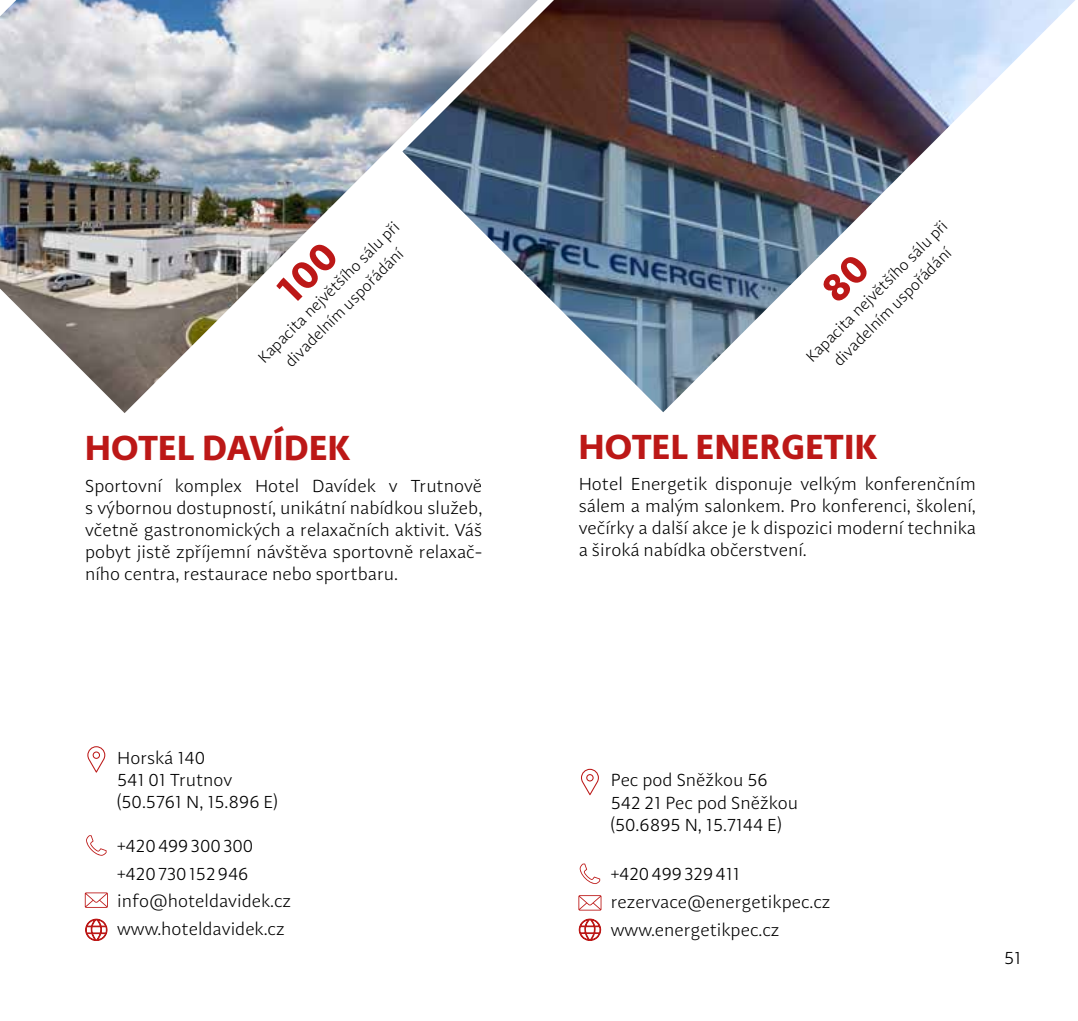
<style>
.page{position:relative;width:1078px;height:1021px;background:#fff}
.page>*{position:absolute;margin:0;border:0;box-sizing:border-box;transform-origin:0 0}
.t1{font:700 36px "Adagio Sans";letter-spacing:.01em;color:#bc1817}
.t2{font:300 18px/22px "Adagio Sans";color:#000}
.t3{font:300 16px/22px "Adagio Sans";color:#000;text-align:center}
</style>
<div class="page">
<svg style="left:86px;top:835px;width:20px;height:20px"></svg>
<svg style="left:85px;top:892px;width:23px;height:15px"></svg>
<svg style="left:87px;top:746px;width:18px;height:26px"></svg>
<svg style="left:85px;top:918px;width:22px;height:22px"></svg>
<img style="left:0;top:0;width:402px;height:413px">
<img style="left:402px;top:0;width:673px;height:412px">
<svg style="left:579px;top:863px;width:21px;height:21px"></svg>
<svg style="left:578px;top:895px;width:23px;height:15px"></svg>
<svg style="left:581px;top:768px;width:17px;height:27px"></svg>
<svg style="left:579px;top:918px;width:21px;height:22px"></svg>
<svg style="left:275px;top:240px;width:64px;height:64px"></svg>
<svg style="left:819px;top:253px;width:51px;height:51px"></svg>
<p class="t3" style="left:253px;top:352px;width:194px;rotate:-45deg">Kapacita největšího sálu při divadelním uspořádání</p>
<p class="t3" style="left:800px;top:351px;width:194px;rotate:-45deg">Kapacita největšího sálu při divadelním uspořádání</p>
<h1 class="t1" style="left:85px;top:424px;width:267px">HOTEL DAVÍDEK</h1>
<p class="t2" style="left:85px;top:474px;width:398px;text-align:justify">Sportovní komplex Hotel Davídek v Trutnově s výbornou dostupností, unikátní nabídkou služeb, včetně gastronomických a relaxačních aktivit. Váš pobyt jistě zpříjemní návštěva sportovně relaxač&shy;ního centra, restaurace nebo sportbaru.</p>
<h1 class="t1" style="left:578px;top:423px;width:300px">HOTEL ENERGETIK</h1>
<p class="t2" style="left:578px;top:473px;width:398px;text-align:justify">Hotel Energetik disponuje velkým konferenčním sálem a malým salonkem. Pro konferenci, školení, večírky a další akce je k dispozici moderní technika a široká nabídka občerstvení.</p>
<p class="t2" style="left:117px;top:747px;width:162px">Horská 140<br>541 01 Trutnov (50.5761 N, 15.896 E)</p>
<p class="t2" style="left:117px;top:832px;width:175px;line-height:27.6px">+420499300300 +420730152946 info@hoteldavidek.cz www.hoteldavidek.cz</p>
<p class="t2" style="left:610px;top:769px;width:189px">Pec pod Sněžkou 56<br>542 21 Pec pod Sněžkou (50.6895 N, 15.7144 E)</p>
<p class="t2" style="left:610px;top:860px;width:221px;line-height:27.6px">+420499329411 rezervace@energetikpec.cz www.energetikpec.cz</p>
<p class="t2" style="left:1003px;top:947px;width:19px">51</p>
</div>
